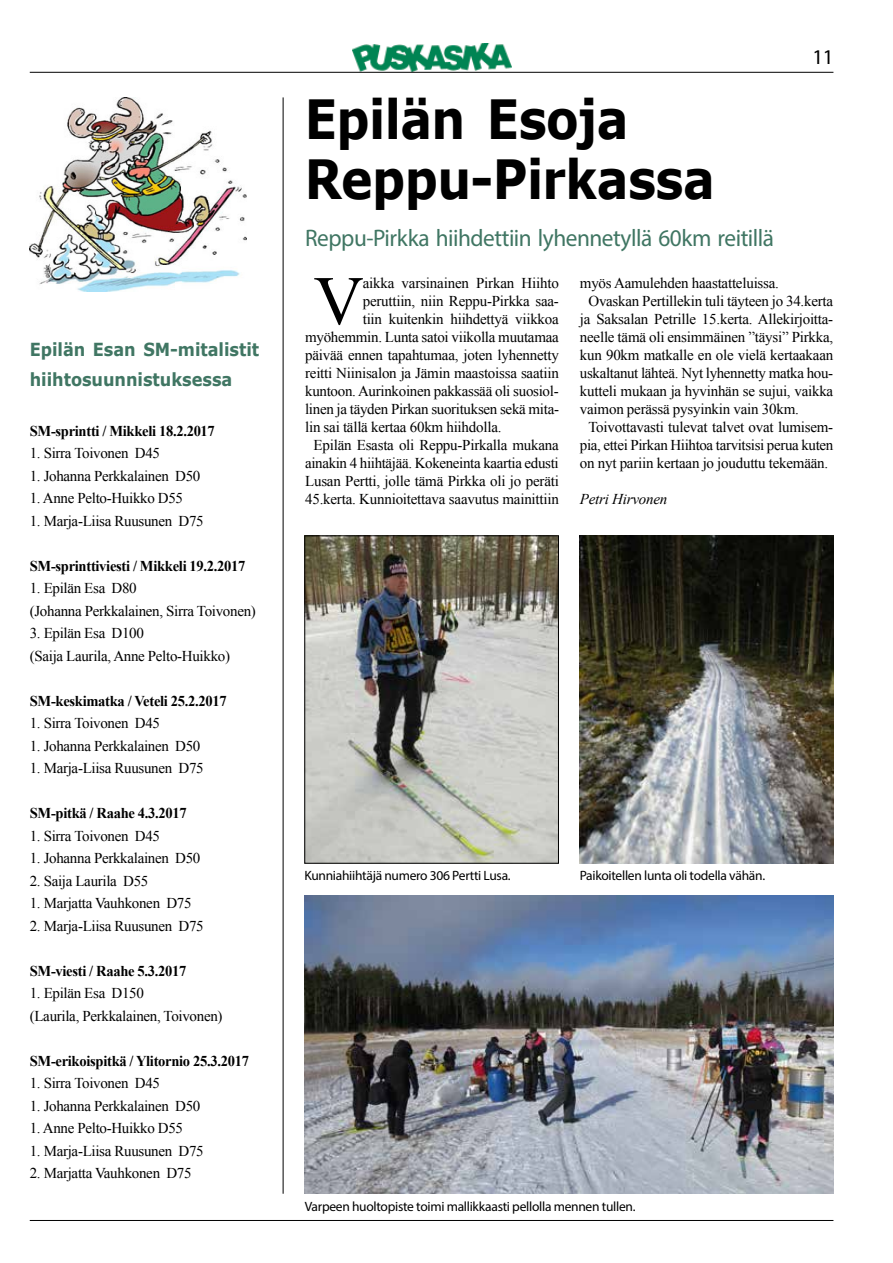
<style>
.page{position:relative;width:893px;height:1263px;background:#fff}
.page>*{position:absolute;margin:0;border:0;box-sizing:border-box;transform-origin:0 0}
.t1{font:69.3px "Times New Roman";color:#000}
.t2{font:700 54px/60px "Verdana";letter-spacing:-.015em;color:#000;scale:.88 1}
.t3{font:24px "Myriad Pro";letter-spacing:-.02em;color:#407663}
.t4{font:21px "Myriad Pro";color:#000}
.t5{font:700 18px/30px "Verdana";letter-spacing:-.005em;color:#407663;scale:.9 1}
.t6{font:15px/22.5px "Times New Roman";letter-spacing:-.02em;color:#000}
.t7{font:700 15px "Times New Roman";letter-spacing:-.02em;color:#000}
.t8{font:italic 15px "Times New Roman";letter-spacing:-.015em;color:#000}
.t9{font:13.5px "Myriad Pro";letter-spacing:-.02em;color:#000}
</style>
<div class="page">
<img style="left:353px;top:44px;width:158px;height:28px">
<hr style="left:30px;top:72px;width:803px;height:1px;background:#000">
<hr style="left:30px;top:1220px;width:803px;height:1px;background:#000">
<hr style="left:283px;top:97px;width:1px;height:1097px;background:#000">
<img style="left:30px;top:98px;width:217px;height:194px">
<img style="left:306px;top:537px;width:251px;height:325px">
<div style="left:304px;top:535px;width:255px;height:329px;border:1px solid #000"></div>
<img style="left:580px;top:536px;width:253px;height:327px">
<img style="left:305px;top:895px;width:528px;height:299px">
<p class="t5" style="left:30px;top:334px;width:257px">Epilän Esan SM-mitalistit hiihtosuunnistuksessa</p>
<p class="t7" style="left:30px;top:420px;width:187px">SM-sprintti / Mikkeli 18.2.2017</p>
<p class="t6" style="left:30px;top:442px;width:132px">1. Sirra Toivonen D45</p>
<p class="t6" style="left:30px;top:464px;width:172px">1. Johanna Perkkalainen D50</p>
<p class="t6" style="left:30px;top:487px;width:155px">1. Anne Pelto-Huikko D55</p>
<p class="t6" style="left:30px;top:509px;width:176px">1. Marja-Liisa Ruusunen D75</p>
<p class="t7" style="left:30px;top:555px;width:217px">SM-sprinttiviesti / Mikkeli 19.2.2017</p>
<p class="t6" style="left:30px;top:577px;width:228px">1. Epilän Esa D80<br>(Johanna Perkkalainen, Sirra Toivonen)</p>
<p class="t6" style="left:30px;top:622px;width:202px">3. Epilän Esa D100<br>(Saija Laurila, Anne Pelto-Huikko)</p>
<p class="t7" style="left:30px;top:690px;width:198px">SM-keskimatka / Veteli 25.2.2017</p>
<p class="t6" style="left:30px;top:712px;width:132px">1. Sirra Toivonen D45</p>
<p class="t6" style="left:30px;top:734px;width:172px">1. Johanna Perkkalainen D50</p>
<p class="t6" style="left:30px;top:757px;width:176px">1. Marja-Liisa Ruusunen D75</p>
<p class="t7" style="left:30px;top:803px;width:158px">SM-pitkä / Raahe 4.3.2017</p>
<p class="t6" style="left:30px;top:824px;width:132px">1. Sirra Toivonen D45</p>
<p class="t6" style="left:30px;top:847px;width:172px">1. Johanna Perkkalainen D50</p>
<p class="t6" style="left:30px;top:869px;width:120px">2. Saija Laurila D55</p>
<p class="t6" style="left:30px;top:892px;width:163px">1. Marjatta Vauhkonen D75</p>
<p class="t6" style="left:30px;top:914px;width:176px">2. Marja-Liisa Ruusunen D75</p>
<p class="t7" style="left:30px;top:960px;width:158px">SM-viesti / Raahe 5.3.2017</p>
<p class="t6" style="left:30px;top:982px;width:194px">1. Epilän Esa D150<br>(Laurila, Perkkalainen, Toivonen)</p>
<p class="t7" style="left:30px;top:1050px;width:221px">SM-erikoispitkä / Ylitornio 25.3.2017</p>
<p class="t6" style="left:30px;top:1072px;width:132px">1. Sirra Toivonen D45</p>
<p class="t6" style="left:30px;top:1094px;width:172px">1. Johanna Perkkalainen D50</p>
<p class="t6" style="left:30px;top:1117px;width:155px">1. Anne Pelto-Huikko D55</p>
<p class="t6" style="left:30px;top:1139px;width:176px">1. Marja-Liisa Ruusunen D75</p>
<p class="t6" style="left:30px;top:1162px;width:163px">2. Marjatta Vauhkonen D75</p>
<h2 class="t2" style="left:305px;top:88px;width:468px">Epilän Esoja<br>Reppu-Pirkassa</h2>
<h3 class="t3" style="left:305px;top:224px;width:471px">Reppu-Pirkka hiihdettiin lyhennetyllä 60km reitillä</h3>
<h3 class="t4" style="left:812px;top:44px;width:23px">11</h3>
<h1 class="t1" style="left:314px;top:254px;width:52px">V</h1>
<p class="t6" style="left:363px;top:272px;width:198px">aikka varsinainen Pirkan Hiihto</p>
<p class="t6" style="left:363px;top:290px;width:198px">peruttiin, niin Reppu-Pirkka saa-</p>
<p class="t6" style="left:363px;top:308px;width:198px">tiin kuitenkin hiihdettyä viikkoa</p>
<p class="t6" style="left:305px;top:326px;width:255px">myöhemmin. Lunta satoi viikolla muutamaa</p>
<p class="t6" style="left:305px;top:344px;width:255px">päivää ennen tapahtumaa, joten lyhennetty</p>
<p class="t6" style="left:305px;top:362px;width:255px">reitti Niinisalon ja Jämin maastoissa saatiin</p>
<p class="t6" style="left:305px;top:380px;width:255px">kuntoon. Aurinkoinen pakkassää oli suosiol-</p>
<p class="t6" style="left:305px;top:398px;width:255px">linen ja täyden Pirkan suorituksen sekä mita-</p>
<p class="t6" style="left:305px;top:416px;width:198px">lin sai tällä kertaa 60km hiihdolla.</p>
<p class="t6" style="left:314px;top:434px;width:247px">Epilän Esasta oli Reppu-Pirkalla mukana</p>
<p class="t6" style="left:305px;top:452px;width:255px">ainakin 4 hiihtäjää. Kokeneinta kaartia edusti</p>
<p class="t6" style="left:305px;top:470px;width:255px">Lusan Pertti, jolle tämä Pirkka oli jo peräti</p>
<p class="t6" style="left:305px;top:488px;width:255px">45.kerta. Kunnioitettava saavutus mainittiin</p>
<p class="t6" style="left:580px;top:272px;width:201px">myös Aamulehden haastatteluissa.</p>
<p class="t6" style="left:588px;top:290px;width:246px">Ovaskan Pertillekin tuli täyteen jo 34.kerta</p>
<p class="t6" style="left:580px;top:308px;width:255px">ja Saksalan Petrille 15.kerta. Allekirjoitta-</p>
<p class="t6" style="left:580px;top:326px;width:255px">neelle tämä oli ensimmäinen ”täysi” Pirkka,</p>
<p class="t6" style="left:580px;top:344px;width:255px">kun 90km matkalle en ole vielä kertaakaan</p>
<p class="t6" style="left:580px;top:362px;width:255px">uskaltanut lähteä. Nyt lyhennetty matka hou-</p>
<p class="t6" style="left:580px;top:380px;width:255px">kutteli mukaan ja hyvinhän se sujui, vaikka</p>
<p class="t6" style="left:580px;top:398px;width:220px">vaimon perässä pysyinkin vain 30km.</p>
<p class="t6" style="left:588px;top:416px;width:246px">Toivottavasti tulevat talvet ovat lumisem-</p>
<p class="t6" style="left:580px;top:434px;width:255px">pia, ettei Pirkan Hiihtoa tarvitsisi perua kuten</p>
<p class="t6" style="left:580px;top:452px;width:250px">on nyt pariin kertaan jo jouduttu tekemään.</p>
<p class="t8" style="left:580px;top:489px;width:89px">Petri Hirvonen</p>
<p class="t9" style="left:304px;top:867px;width:208px">Kunniahiihtäjä numero 306 Pertti Lusa.</p>
<p class="t9" style="left:580px;top:867px;width:187px">Paikoitellen lunta oli todella vähän.</p>
<p class="t9" style="left:305px;top:1198px;width:332px">Varpeen huoltopiste toimi mallikkaasti pellolla mennen tullen.</p>
</div>
